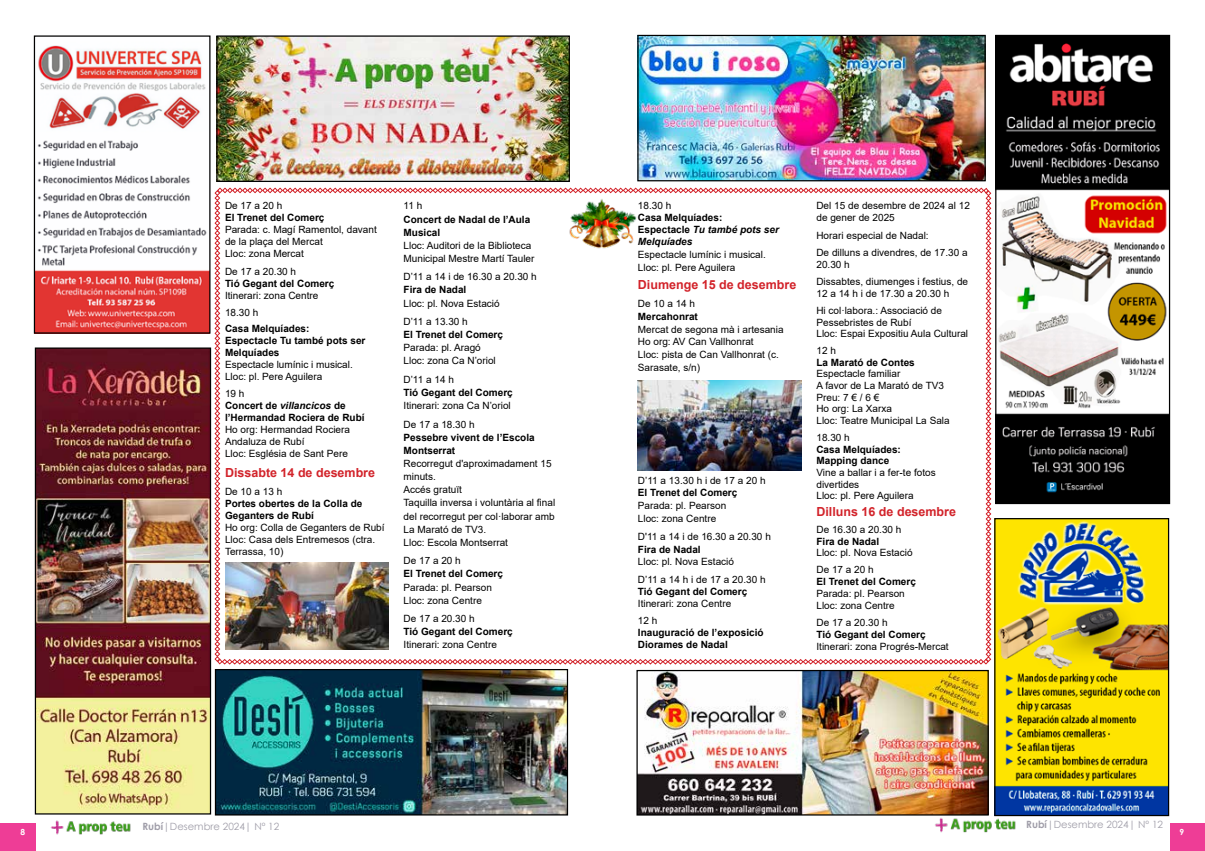
<style>
.page{position:relative;width:1205px;height:851px;background:#fff}
.page>*{position:absolute;margin:0;border:0;box-sizing:border-box;transform-origin:0 0}
.t1{font:700 12.5px "Arial";color:#d2232a}
.t2{font:10px/12px "Arial";color:#000}
.t3{font:700 10px/12px "Arial";color:#000}
.t4{font:10px "Century Gothic";color:#a09ea9}
.t5{font:700 8.38px "Century Gothic";color:#fff}
.s1{font-weight:400}
.s2{font-style:italic}
.s3{font-weight:700}
</style>
<div class="page">
<div style="left:0;top:822px;width:35px;height:28px;background:#ee3d96"></div>
<div style="left:1170px;top:822px;width:35px;height:28px;background:#ee3d96"></div>
<img style="left:50px;top:820px;width:81px;height:15px">
<img style="left:932px;top:815px;width:85px;height:18px">
<svg style="left:215px;top:187px;width:776px;height:477px"></svg>
<img style="left:225px;top:562px;width:163px;height:87px">
<img style="left:638px;top:380px;width:163px;height:91px">
<img style="left:567px;top:198px;width:70px;height:52px">
<img style="left:217px;top:671px;width:349px;height:142px">
<div style="left:215px;top:669px;width:353px;height:146px;border:1px solid #000"></div>
<img style="left:36px;top:45px;width:172px;height:286px">
<div style="left:34px;top:35px;width:176px;height:298px;border:1px solid #000"></div>
<img style="left:218px;top:37px;width:350px;height:143px">
<div style="left:216px;top:35px;width:354px;height:147px;border:1px solid #000"></div>
<img style="left:37px;top:349px;width:172px;height:463px">
<div style="left:35px;top:347px;width:176px;height:467px;border:1px solid #000"></div>
<img style="left:638px;top:671px;width:349px;height:142px">
<div style="left:636px;top:669px;width:353px;height:146px;border:1px solid #000"></div>
<img style="left:996px;top:520px;width:171px;height:294px">
<div style="left:994px;top:518px;width:175px;height:298px;border:1px solid #000"></div>
<img style="left:997px;top:37px;width:171px;height:465px">
<div style="left:995px;top:35px;width:175px;height:469px;border:1px solid #000"></div>
<img style="left:639px;top:37px;width:345px;height:142px">
<div style="left:637px;top:35px;width:349px;height:146px;border:1px solid #000"></div>
<p class="t2" style="left:225px;top:200px;width:59px">De 17 a 20 h</p>
<p class="t3" style="left:225px;top:212px;width:101px">El Trenet del Comerç</p>
<p class="t2" style="left:225px;top:224px;width:153px">Parada: c. Magí Ramentol, davant de la plaça del Mercat<br>Lloc: zona Mercat</p>
<p class="t2" style="left:225px;top:265px;width:73px">De 17 a 20.30 h</p>
<p class="t3" style="left:225px;top:277px;width:111px">Tió Gegant del Comerç</p>
<p class="t2" style="left:225px;top:286px;width:95px;line-height:17.2px">Itinerari: zona Centre<br>18.30 h</p>
<p class="t3" style="left:225px;top:322px;width:142px">Casa Melquíades:<br>Espectacle Tu també pots ser<br>Melquíades</p>
<p class="t2" style="left:225px;top:358px;width:129px">Espectacle lumínic i musical.<br>Lloc: pl. Pere Aguilera</p>
<p class="t3" style="left:225px;top:387px;width:141px"><span class="s1">19 h<br></span>Concert de <span class="s2">villancicos</span> de l’Hermandad Rociera de Rubí</p>
<p class="t2" style="left:225px;top:423px;width:127px">Ho org: Hermandad Rociera<br>Andaluza de Rubí<br>Lloc: Església de Sant Pere</p>
<p class="t1" style="left:225px;top:464px;width:152px">Dissabte 14 de desembre</p>
<p class="t2" style="left:225px;top:485px;width:59px">De 10 a 13 h</p>
<p class="t3" style="left:225px;top:497px;width:139px">Portes obertes de la Colla de<br>Geganters de Rubí</p>
<p class="t2" style="left:225px;top:521px;width:161px">Ho org: Colla de Geganters de Rubí<br>Lloc: Casa dels Entremesos (ctra.<br>Terrassa, 10)</p>
<p class="t2" style="left:403px;top:200px;width:20px">11 h</p>
<p class="t3" style="left:403px;top:212px;width:128px;line-height:13.1px">Concert de Nadal de l’Aula<br>Musical</p>
<p class="t2" style="left:403px;top:238px;width:132px;line-height:13.1px">Lloc: Auditori de la Biblioteca<br>Municipal Mestre Martí Tauler</p>
<p class="t2" style="left:403px;top:271px;width:135px">D’11 a 14 i de 16.30 a 20.30 h</p>
<p class="t3" style="left:403px;top:284px;width:64px">Fira de Nadal</p>
<p class="t2" style="left:403px;top:294px;width:98px;line-height:18.5px">Lloc: pl. Nova Estació<br>D’11 a 13.30 h</p>
<p class="t3" style="left:403px;top:329px;width:101px">El Trenet del Comerç</p>
<p class="t2" style="left:403px;top:341px;width:94px;line-height:13.1px">Parada: pl. Aragó<br>Lloc: zona Ca N’oriol</p>
<p class="t2" style="left:403px;top:373px;width:52px">D’11 a 14 h</p>
<p class="t3" style="left:403px;top:386px;width:111px">Tió Gegant del Comerç</p>
<p class="t2" style="left:403px;top:396px;width:109px;line-height:18.5px">Itinerari: zona Ca N’oriol<br>De 17 a 18.30 h</p>
<p class="t3" style="left:403px;top:430px;width:133px;line-height:13.1px">Pessebre vivent de l’Escola<br>Montserrat</p>
<p class="t2" style="left:403px;top:457px;width:153px;line-height:13.1px">Recorregut d'aproximadament 15 minuts.<br>Accés gratuït<br>Taquilla inversa i voluntària al final del recorregut per col·laborar amb<br>La Marató de TV3.<br>Lloc: Escola Montserrat</p>
<p class="t2" style="left:403px;top:554px;width:59px">De 17 a 20 h</p>
<p class="t3" style="left:403px;top:568px;width:101px">El Trenet del Comerç</p>
<p class="t2" style="left:403px;top:580px;width:90px;line-height:13.1px">Parada: pl. Pearson<br>Lloc: zona Centre</p>
<p class="t2" style="left:403px;top:612px;width:73px">De 17 a 20.30 h</p>
<p class="t3" style="left:403px;top:625px;width:111px">Tió Gegant del Comerç</p>
<p class="t2" style="left:403px;top:638px;width:95px">Itinerari: zona Centre</p>
<p class="t2" style="left:638px;top:200px;width:35px">18.30 h</p>
<p class="t3" style="left:638px;top:212px;width:142px">Casa Melquíades:<br>Espectacle <span class="s2">Tu també pots ser<br>Melquíades</span></p>
<p class="t2" style="left:638px;top:248px;width:129px;line-height:12.8px">Espectacle lumínic i musical.<br>Lloc: pl. Pere Aguilera</p>
<p class="t1" style="left:638px;top:276px;width:160px">Diumenge 15 de desembre</p>
<p class="t2" style="left:638px;top:297px;width:59px">De 10 a 14 h</p>
<p class="t3" style="left:638px;top:310px;width:62px">Mercahonrat</p>
<p class="t2" style="left:638px;top:322px;width:147px;line-height:12.8px">Mercat de segona mà i artesania<br>Ho org: AV Can Vallhonrat<br>Lloc: pista de Can Vallhonrat (c.<br>Sarasate, s/n)</p>
<p class="t2" style="left:638px;top:474px;width:129px">D’11 a 13.30 h i de 17 a 20 h</p>
<p class="t3" style="left:638px;top:487px;width:101px">El Trenet del Comerç</p>
<p class="t2" style="left:638px;top:499px;width:90px;line-height:12.8px">Parada: pl. Pearson<br>Lloc: zona Centre</p>
<p class="t2" style="left:638px;top:530px;width:134px">D'11 a 14 i de 16.30 a 20.30 h</p>
<p class="t3" style="left:638px;top:543px;width:64px">Fira de Nadal</p>
<p class="t2" style="left:638px;top:553px;width:129px;line-height:17.2px">Lloc: pl. Nova Estació<br>D’11 a 14 h i de 17 a 20.30 h</p>
<p class="t3" style="left:638px;top:585px;width:111px">Tió Gegant del Comerç</p>
<p class="t2" style="left:638px;top:594px;width:95px;line-height:17.4px">Itinerari: zona Centre<br>12 h</p>
<p class="t3" style="left:638px;top:626px;width:127px">Inauguració de l’exposició<br>Diorames de Nadal</p>
<p class="t2" style="left:816px;top:200px;width:155px">Del 15 de desembre de 2024 al 12 de gener de 2025</p>
<p class="t2" style="left:816px;top:226px;width:153px;line-height:17.2px">Horari especial de Nadal:<br>De dilluns a divendres, de 17.30 a</p>
<p class="t2" style="left:816px;top:256px;width:153px;line-height:17.2px">20.30 h<br>Dissabtes, diumenges i festius, de</p>
<p class="t2" style="left:816px;top:285px;width:134px;line-height:17px">12 a 14 h i de 17.30 a 20.30 h<br>Hi col·labora.: Associació de</p>
<p class="t2" style="left:816px;top:316px;width:153px;line-height:11.6px">Pessebristes de Rubí<br>Lloc: Espai Expositiu Aula Cultural</p>
<p class="t2" style="left:816px;top:344px;width:21px">12 h</p>
<p class="t3" style="left:816px;top:356px;width:100px">La Marató de Contes</p>
<p class="t2" style="left:816px;top:368px;width:135px;line-height:11.6px">Espectacle familiar<br>A favor de La Marató de TV3<br>Preu: 7 € / 6 €<br>Ho org: La Xarxa<br>Lloc: Teatre Municipal La Sala</p>
<p class="t2" style="left:816px;top:431px;width:35px">18.30 h</p>
<p class="t3" style="left:816px;top:443px;width:86px;line-height:11.6px">Casa Melquíades:<br>Mapping dance</p>
<p class="t2" style="left:816px;top:466px;width:121px;line-height:11.6px">Vine a ballar i a fer-te fotos divertides<br>Lloc: pl. Pere Aguilera</p>
<p class="t1" style="left:816px;top:503px;width:141px">Dilluns 16 de desembre</p>
<p class="t2" style="left:816px;top:523px;width:87px">De 16.30 a 20.30 h</p>
<p class="t3" style="left:816px;top:535px;width:64px">Fira de Nadal</p>
<p class="t2" style="left:816px;top:544px;width:98px;line-height:17px">Lloc: pl. Nova Estació<br>De 17 a 20 h</p>
<p class="t3" style="left:816px;top:575px;width:101px">El Trenet del Comerç</p>
<p class="t2" style="left:816px;top:587px;width:90px">Parada: pl. Pearson<br>Lloc: zona Centre</p>
<p class="t2" style="left:816px;top:616px;width:73px">De 17 a 20.30 h</p>
<p class="t3" style="left:816px;top:628px;width:111px">Tió Gegant del Comerç</p>
<p class="t2" style="left:816px;top:640px;width:134px">Itinerari: zona Progrés-Mercat</p>
<p class="t4" style="left:1026px;top:817px;width:138px"><span class="s3">Rubí</span>|Desembre 2024| Nº 12</p>
<p class="t4" style="left:142px;top:819px;width:138px"><span class="s3">Rubí</span>|Desembre 2024| Nº 12</p>
<p class="t5" style="left:21px;top:825px;width:6px">8</p>
<p class="t5" style="left:1179px;top:825px;width:6px">9</p>
</div>
